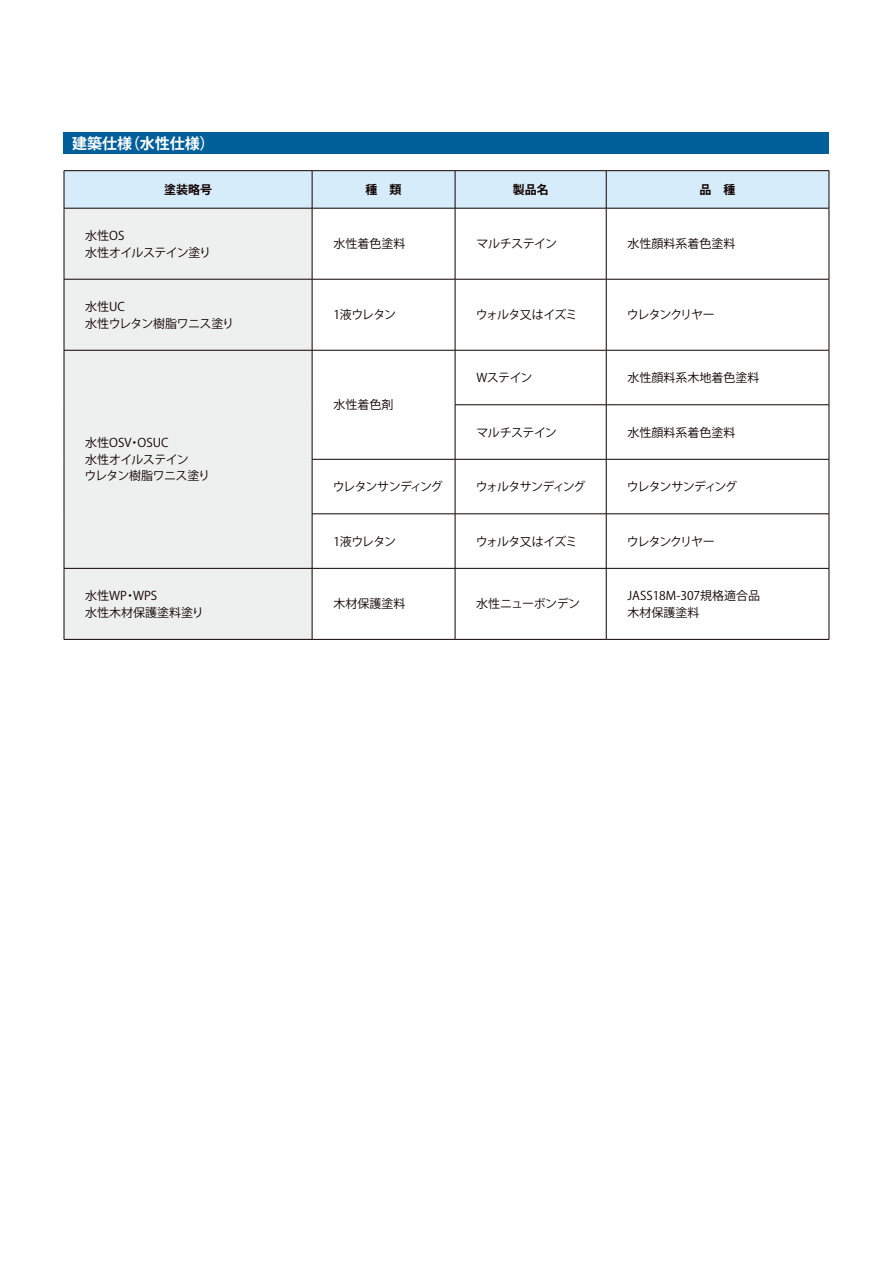
<style>
.page{position:relative;width:893px;height:1263px;background:#fff}
.page>*{position:absolute;margin:0;border:0;box-sizing:border-box;transform-origin:0 0}
.t1{font:700 15px "Koz Go Pro";color:#fff}
.t2{font:12px/16.5px "Koz Go Pro";color:#0f0100}
.t3{font:12px/16.5px "Koz Go Pro";letter-spacing:-.04em;color:#0f0100}
.t4{font:12px "Koz Go Pro";letter-spacing:-.1em;color:#0f0100}
.t5{font:12px "Koz Go Pro";letter-spacing:-.02em;color:#0f0100}
.t6{font:12px "Koz Go Pro";letter-spacing:-.07em;color:#0f0100}
.t7{font:12px "Koz Go Pro";letter-spacing:-.045em;color:#0f0100}
.t8{font:700 12px "Koz Go Pro";color:#0f0100}
.t9{font:12px "Koz Go Pro";letter-spacing:-.09em;color:#0f0100}
.t10{font:12px "Koz Go Pro";letter-spacing:-.05em;color:#0f0100}
</style>
<div class="page">
<div style="left:65px;top:171px;width:764px;height:37px;background:#d7ecfa"></div>
<div style="left:65px;top:209px;width:247px;height:430px;background:#eeefef"></div>
<hr style="left:64px;top:170px;width:248px;height:1px;background:#0f0100">
<hr style="left:64px;top:171px;width:1px;height:37px;background:#0f0100">
<hr style="left:312px;top:170px;width:143px;height:1px;background:#0f0100">
<hr style="left:312px;top:171px;width:1px;height:37px;background:#0f0100">
<hr style="left:455px;top:170px;width:151px;height:1px;background:#0f0100">
<hr style="left:455px;top:171px;width:1px;height:37px;background:#0f0100">
<hr style="left:606px;top:170px;width:223px;height:1px;background:#0f0100">
<hr style="left:606px;top:171px;width:1px;height:37px;background:#0f0100">
<hr style="left:829px;top:171px;width:1px;height:37px;background:#0f0100">
<hr style="left:64px;top:208px;width:248px;height:1px;background:#0f0100">
<hr style="left:64px;top:208px;width:1px;height:71px;background:#0f0100">
<hr style="left:312px;top:208px;width:143px;height:1px;background:#0f0100">
<hr style="left:312px;top:208px;width:1px;height:71px;background:#0f0100">
<hr style="left:455px;top:208px;width:151px;height:1px;background:#0f0100">
<hr style="left:455px;top:208px;width:1px;height:71px;background:#0f0100">
<hr style="left:606px;top:208px;width:223px;height:1px;background:#0f0100">
<hr style="left:606px;top:208px;width:1px;height:71px;background:#0f0100">
<hr style="left:829px;top:208px;width:1px;height:71px;background:#0f0100">
<hr style="left:64px;top:279px;width:248px;height:1px;background:#0f0100">
<hr style="left:64px;top:279px;width:1px;height:71px;background:#0f0100">
<hr style="left:312px;top:279px;width:143px;height:1px;background:#0f0100">
<hr style="left:312px;top:279px;width:1px;height:71px;background:#0f0100">
<hr style="left:455px;top:279px;width:151px;height:1px;background:#0f0100">
<hr style="left:455px;top:279px;width:1px;height:71px;background:#0f0100">
<hr style="left:606px;top:279px;width:223px;height:1px;background:#0f0100">
<hr style="left:606px;top:279px;width:1px;height:71px;background:#0f0100">
<hr style="left:829px;top:279px;width:1px;height:71px;background:#0f0100">
<hr style="left:64px;top:350px;width:248px;height:1px;background:#0f0100">
<hr style="left:64px;top:350px;width:1px;height:55px;background:#0f0100">
<hr style="left:312px;top:350px;width:143px;height:1px;background:#0f0100">
<hr style="left:312px;top:350px;width:1px;height:55px;background:#0f0100">
<hr style="left:455px;top:350px;width:151px;height:1px;background:#0f0100">
<hr style="left:455px;top:350px;width:1px;height:55px;background:#0f0100">
<hr style="left:606px;top:350px;width:223px;height:1px;background:#0f0100">
<hr style="left:606px;top:350px;width:1px;height:55px;background:#0f0100">
<hr style="left:829px;top:350px;width:1px;height:55px;background:#0f0100">
<hr style="left:64px;top:405px;width:1px;height:54px;background:#0f0100">
<hr style="left:312px;top:405px;width:1px;height:54px;background:#0f0100">
<hr style="left:455px;top:404px;width:151px;height:1px;background:#0f0100">
<hr style="left:455px;top:405px;width:1px;height:54px;background:#0f0100">
<hr style="left:606px;top:404px;width:223px;height:1px;background:#0f0100">
<hr style="left:606px;top:405px;width:1px;height:54px;background:#0f0100">
<hr style="left:829px;top:405px;width:1px;height:54px;background:#0f0100">
<hr style="left:64px;top:459px;width:1px;height:55px;background:#0f0100">
<hr style="left:312px;top:459px;width:143px;height:1px;background:#0f0100">
<hr style="left:312px;top:459px;width:1px;height:55px;background:#0f0100">
<hr style="left:455px;top:459px;width:151px;height:1px;background:#0f0100">
<hr style="left:455px;top:459px;width:1px;height:55px;background:#0f0100">
<hr style="left:606px;top:459px;width:223px;height:1px;background:#0f0100">
<hr style="left:606px;top:459px;width:1px;height:55px;background:#0f0100">
<hr style="left:829px;top:459px;width:1px;height:55px;background:#0f0100">
<hr style="left:64px;top:514px;width:1px;height:54px;background:#0f0100">
<hr style="left:312px;top:514px;width:143px;height:1px;background:#0f0100">
<hr style="left:312px;top:514px;width:1px;height:54px;background:#0f0100">
<hr style="left:455px;top:514px;width:151px;height:1px;background:#0f0100">
<hr style="left:455px;top:514px;width:1px;height:54px;background:#0f0100">
<hr style="left:606px;top:514px;width:223px;height:1px;background:#0f0100">
<hr style="left:606px;top:514px;width:1px;height:54px;background:#0f0100">
<hr style="left:829px;top:514px;width:1px;height:54px;background:#0f0100">
<hr style="left:64px;top:568px;width:248px;height:1px;background:#0f0100">
<hr style="left:64px;top:569px;width:1px;height:70px;background:#0f0100">
<hr style="left:312px;top:568px;width:143px;height:1px;background:#0f0100">
<hr style="left:312px;top:569px;width:1px;height:70px;background:#0f0100">
<hr style="left:455px;top:568px;width:151px;height:1px;background:#0f0100">
<hr style="left:455px;top:569px;width:1px;height:70px;background:#0f0100">
<hr style="left:606px;top:568px;width:223px;height:1px;background:#0f0100">
<hr style="left:606px;top:569px;width:1px;height:70px;background:#0f0100">
<hr style="left:829px;top:569px;width:1px;height:70px;background:#0f0100">
<hr style="left:64px;top:639px;width:248px;height:1px;background:#0f0100">
<hr style="left:312px;top:639px;width:143px;height:1px;background:#0f0100">
<hr style="left:455px;top:639px;width:151px;height:1px;background:#0f0100">
<hr style="left:606px;top:639px;width:223px;height:1px;background:#0f0100">
<div style="left:64px;top:132px;width:765px;height:21px;background:#005f99"></div>
<p class="t1" style="left:72px;top:133px;width:144px">建築仕様（水性仕様）</p>
<p class="t8" style="left:164px;top:182px;width:49px">塗装略号</p>
<p class="t8" style="left:366px;top:182px;width:37px">種 類</p>
<p class="t8" style="left:513px;top:182px;width:37px">製品名</p>
<p class="t8" style="left:700px;top:182px;width:37px">品 種</p>
<p class="t3" style="left:85px;top:228px;width:127px">水性OS<br>水性オイルステイン塗り</p>
<p class="t5" style="left:333px;top:236px;width:73px">水性着色塗料</p>
<p class="t7" style="left:476px;top:236px;width:82px">マルチステイン</p>
<p class="t2" style="left:627px;top:236px;width:109px">水性顔料系着色塗料</p>
<p class="t3" style="left:85px;top:299px;width:150px">水性UC<br>水性ウレタン樹脂ワニス塗り</p>
<p class="t5" style="left:333px;top:307px;width:64px">1液ウレタン</p>
<p class="t6" style="left:476px;top:307px;width:103px">ウォルタ又はイズミ</p>
<p class="t4" style="left:627px;top:307px;width:89px">ウレタンクリヤー</p>
<p class="t3" style="left:85px;top:435px;width:127px">水性OSV・OSUC<br>水性オイルステイン<br>ウレタン樹脂ワニス塗り</p>
<p class="t5" style="left:333px;top:397px;width:62px">水性着色剤</p>
<p class="t5" style="left:476px;top:370px;width:58px">Wステイン</p>
<p class="t2" style="left:627px;top:370px;width:133px">水性顔料系木地着色塗料</p>
<p class="t7" style="left:476px;top:424px;width:82px">マルチステイン</p>
<p class="t2" style="left:627px;top:424px;width:109px">水性顔料系着色塗料</p>
<p class="t4" style="left:333px;top:479px;width:112px">ウレタンサンディング</p>
<p class="t9" style="left:476px;top:479px;width:111px">ウォルタサンディング</p>
<p class="t4" style="left:627px;top:479px;width:112px">ウレタンサンディング</p>
<p class="t5" style="left:333px;top:533px;width:64px">1液ウレタン</p>
<p class="t6" style="left:476px;top:533px;width:103px">ウォルタ又はイズミ</p>
<p class="t4" style="left:627px;top:533px;width:89px">ウレタンクリヤー</p>
<p class="t2" style="left:85px;top:588px;width:120px">水性WP・WPS<br>水性木材保護塗料塗り</p>
<p class="t5" style="left:333px;top:596px;width:73px">木材保護塗料</p>
<p class="t10" style="left:476px;top:596px;width:105px">水性ニューボンデン</p>
<p class="t2" style="left:627px;top:588px;width:134px">JASS18M-307規格適合品木材保護塗料</p>
</div>
